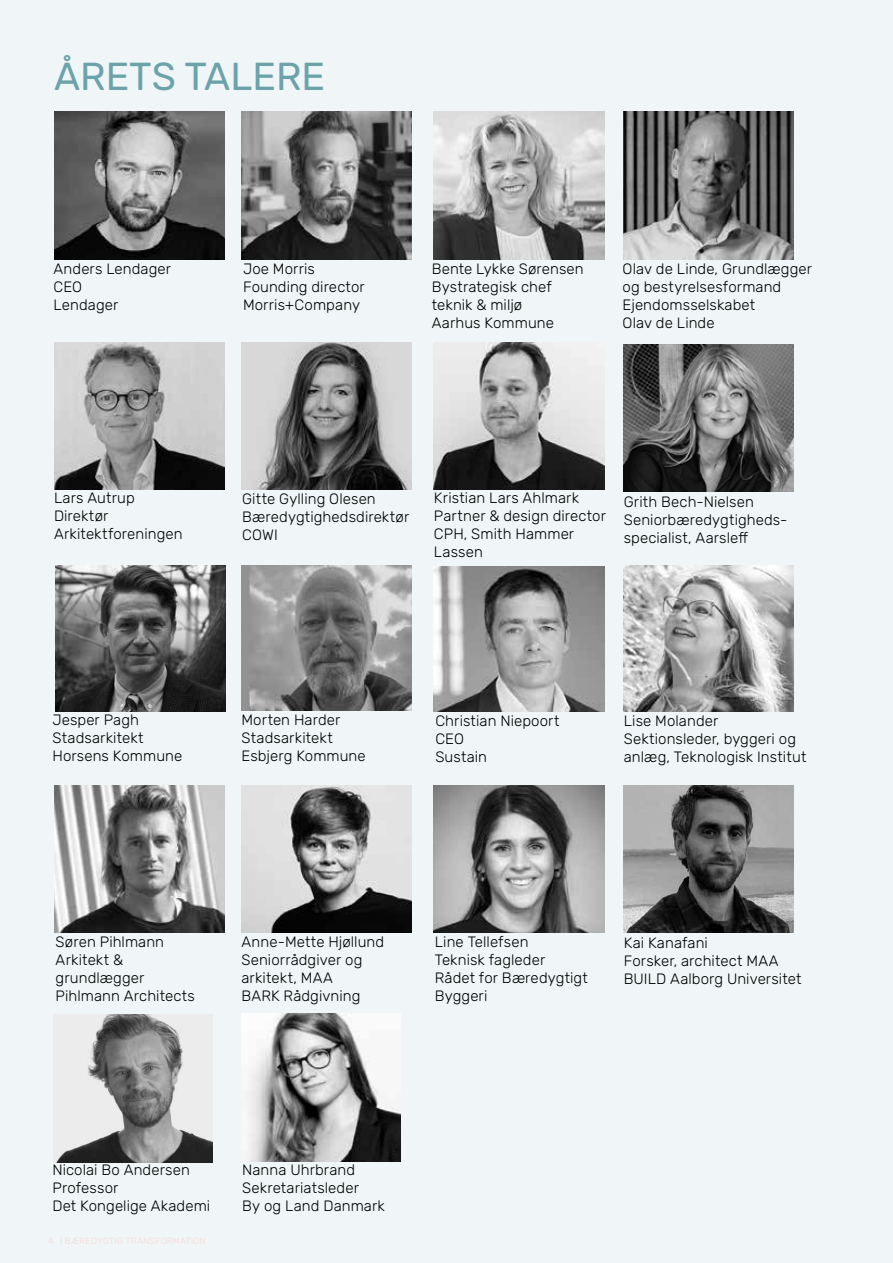
<style>
.page{position:relative;width:893px;height:1263px;background:#f0f6f7}
.page>*{position:absolute;margin:0;border:0;box-sizing:border-box;transform-origin:0 0}
.t1{font:39px "Rubik";color:#6ca3aa}
.t2{font:300 15px/18px "Rubik";letter-spacing:.005em;color:#000}
.t3{font:300 9px "Rubik";letter-spacing:.025em;color:#f9d6d2}
</style>
<div class="page">
<img style="left:54px;top:112px;width:170px;height:147px">
<img style="left:241px;top:112px;width:171px;height:147px">
<img style="left:624px;top:112px;width:170px;height:147px">
<img style="left:434px;top:112px;width:170px;height:147px">
<img style="left:434px;top:342px;width:170px;height:147px">
<img style="left:241px;top:565px;width:171px;height:146px">
<img style="left:434px;top:785px;width:170px;height:148px">
<img style="left:54px;top:342px;width:170px;height:147px">
<img style="left:624px;top:345px;width:170px;height:147px">
<img style="left:434px;top:566px;width:170px;height:145px">
<img style="left:624px;top:785px;width:170px;height:148px">
<img style="left:241px;top:342px;width:171px;height:147px">
<img style="left:624px;top:565px;width:170px;height:146px">
<img style="left:241px;top:785px;width:171px;height:148px">
<img style="left:241px;top:1013px;width:159px;height:148px">
<img style="left:56px;top:565px;width:170px;height:146px">
<img style="left:54px;top:785px;width:170px;height:148px">
<img style="left:54px;top:1014px;width:158px;height:148px">
<h1 class="t1" style="left:54px;top:55px;width:273px">ÅRETS TALERE</h1>
<p class="t2" style="left:432px;top:260px;width:153px">Bente Lykke Sørensen<br>Bystrategisk chef teknik &amp; miljø<br>Aarhus Kommune</p>
<p class="t2" style="left:54px;top:260px;width:119px">Anders Lendager<br>CEO<br>Lendager</p>
<p class="t2" style="left:243px;top:260px;width:123px">Joe Morris<br>Founding director<br>Morris+Company</p>
<p class="t2" style="left:623px;top:260px;width:191px">Olav de Linde, Grundlægger og bestyrelsesformand<br>Ejendomsselskabet<br>Olav de Linde</p>
<p class="t2" style="left:54px;top:489px;width:130px">Lars Autrup<br>Direktør<br>Arkitektforeningen</p>
<p class="t2" style="left:242px;top:491px;width:168px">Gitte Gylling Olesen<br>Bæredygtighedsdirektør<br>COWI</p>
<p class="t2" style="left:434px;top:490px;width:173px">Kristian Lars Ahlmark<br>Partner &amp; design director<br>CPH, Smith Hammer<br>Lassen</p>
<p class="t2" style="left:624px;top:493px;width:165px">Grith Bech-Nielsen<br>Seniorbæredygtigheds&shy;specialist, Aarsleff</p>
<p class="t2" style="left:52px;top:711px;width:131px">Jesper Pagh<br>Stadsarkitekt<br>Horsens Kommune</p>
<p class="t2" style="left:241px;top:711px;width:126px">Morten Harder<br>Stadsarkitekt<br>Esbjerg Kommune</p>
<p class="t2" style="left:435px;top:712px;width:126px">Christian Niepoort<br>CEO<br>Sustain</p>
<p class="t2" style="left:624px;top:712px;width:184px">Lise Molander<br>Sektionsleder, byggeri og anlæg, Teknologisk Institut</p>
<p class="t2" style="left:56px;top:933px;width:141px">Søren Pihlmann<br>Arkitekt &amp; grundlægger<br>Pihlmann Architects</p>
<p class="t2" style="left:241px;top:933px;width:144px">Anne-Mette Hjøllund<br>Seniorrådgiver og arkitekt, MAA<br>BARK Rådgivning</p>
<p class="t2" style="left:435px;top:933px;width:155px">Line Tellefsen<br>Teknisk fagleder<br>Rådet for Bæredygtigt<br>Byggeri</p>
<p class="t2" style="left:624px;top:934px;width:179px">Kai Kanafani<br>Forsker, architect MAA<br>BUILD Aalborg Universitet</p>
<p class="t2" style="left:52px;top:1161px;width:159px">Nicolai Bo Andersen<br>Professor<br>Det Kongelige Akademi</p>
<p class="t3" style="left:48px;top:1236px;width:159px">4 | BÆREDYGTIG TRANSFORMATION</p>
<p class="t2" style="left:242px;top:1161px;width:144px">Nanna Uhrbrand<br>Sekretariatsleder<br>By og Land Danmark</p>
</div>
